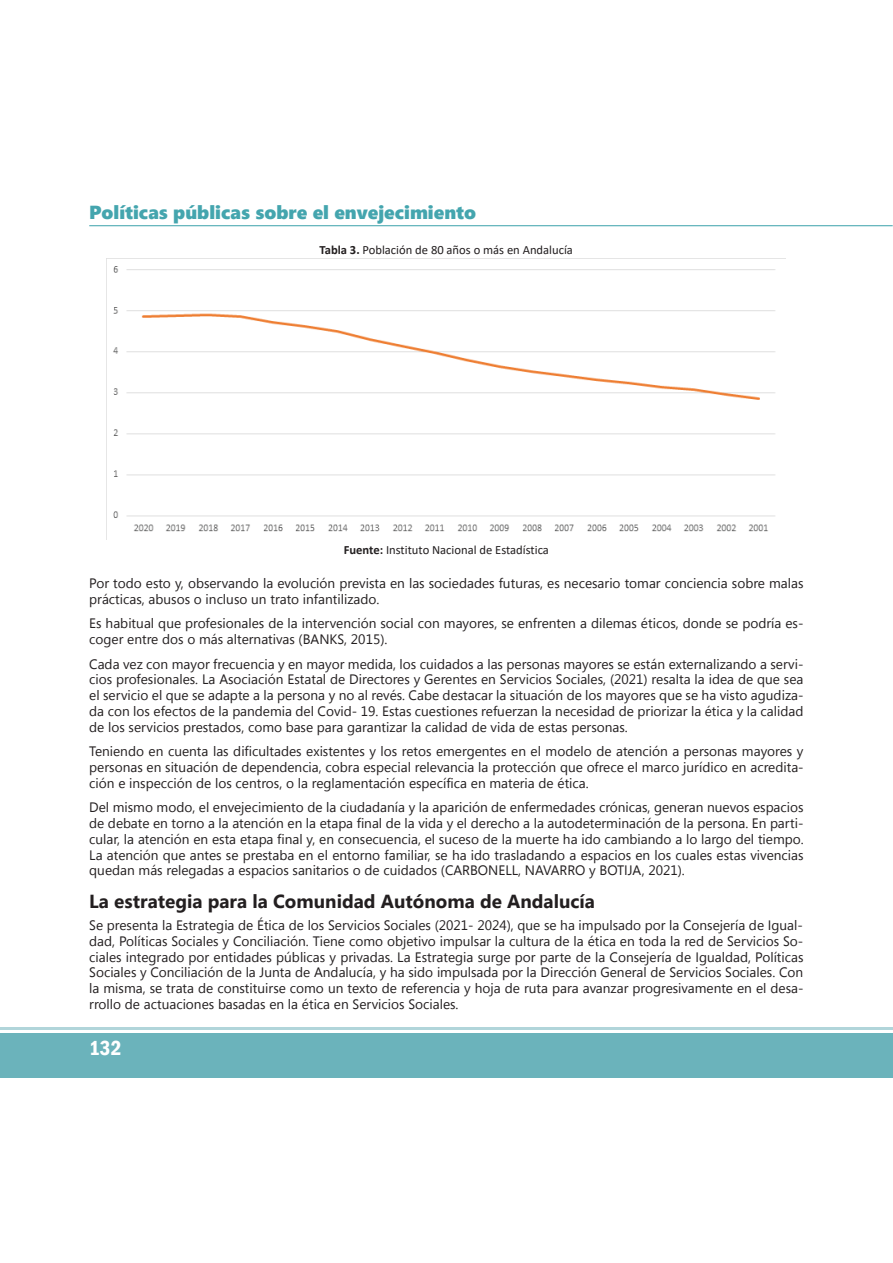
<style>
.page{position:relative;width:893px;height:1263px;background:#fff}
.page>*{position:absolute;margin:0;border:0;box-sizing:border-box;transform-origin:0 0}
.t1{font:600 condensed 21px "Franklin Gothic";color:#fff}
.t2{font:700 18.9px "Segoe UI";color:#231f20}
.t3{font:18.9px "Segoe UI Black";color:#44a5ae}
.t4{font:13.65px/15.8px "Segoe UI";color:#231f20;text-align:justify}
.t5{font:12.6px "Calibri";color:#231f20}
.s1{font-weight:700}
</style>
<div class="page">
<div style="left:0;top:1033px;width:893px;height:45px;background:#6bb3bb"></div>
<hr style="left:0;top:1027px;width:893px;height:3px;background:#b1d5da">
<hr style="left:89px;top:225px;width:804px;height:1px;background:#44a5ae">
<img style="left:107px;top:258px;width:679px;height:274px">
<h2 class="t3" style="left:89px;top:199px;width:388px">Políticas públicas sobre el envejecimiento</h2>
<p class="t5" style="left:319px;top:245px;width:255px"><span class="s1">Tabla 3.</span> Población de 80 años o más en Andalucía</p>
<p class="t5" style="left:344px;top:545px;width:207px"><span class="s1">Fuente:</span> Instituto Nacional de Estadística</p>
<p class="t4" style="left:89px;top:575px;width:716px">Por todo esto y, observando la evolución prevista en las sociedades futuras, es necesario tomar conciencia sobre malas prácticas, abusos o incluso un trato infantilizado.</p>
<p class="t4" style="left:89px;top:615px;width:716px">Es habitual que profesionales de la intervención social con mayores, se enfrenten a dilemas éticos, donde se podría es&shy;coger entre dos o más alternativas (BANKS, 2015).</p>
<p class="t4" style="left:89px;top:655px;width:716px">Cada vez con mayor frecuencia y en mayor medida, los cuidados a las personas mayores se están externalizando a servi&shy;cios profesionales. La Asociación Estatal de Directores y Gerentes en Servicios Sociales, (2021) resalta la idea de que sea el servicio el que se adapte a la persona y no al revés. Cabe destacar la situación de los mayores que se ha visto agudiza&shy;da con los efectos de la pandemia del Covid- 19. Estas cuestiones refuerzan la necesidad de priorizar la ética y la calidad de los servicios prestados, como base para garantizar la calidad de vida de estas personas.</p>
<p class="t4" style="left:89px;top:743px;width:716px">Teniendo en cuenta las dificultades existentes y los retos emergentes en el modelo de atención a personas mayores y personas en situación de dependencia, cobra especial relevancia la protección que ofrece el marco jurídico en acredita&shy;ción e inspección de los centros, o la reglamentación específica en materia de ética.</p>
<p class="t4" style="left:89px;top:799px;width:716px">Del mismo modo, el envejecimiento de la ciudadanía y la aparición de enfermedades crónicas, generan nuevos espacios de debate en torno a la atención en la etapa final de la vida y el derecho a la autodeterminación de la persona. En parti&shy;cular, la atención en esta etapa final y, en consecuencia, el suceso de la muerte ha ido cambiando a lo largo del tiempo.<br>La atención que antes se prestaba en el entorno familiar, se ha ido trasladando a espacios en los cuales estas vivencias quedan más relegadas a espacios sanitarios o de cuidados (CARBONELL, NAVARRO y BOTIJA, 2021).</p>
<h2 class="t2" style="left:89px;top:888px;width:507px">La estrategia para la Comunidad Autónoma de Andalucía</h2>
<p class="t4" style="left:89px;top:917px;width:716px">Se presenta la Estrategia de Ética de los Servicios Sociales (2021- 2024), que se ha impulsado por la Consejería de Igual&shy;dad, Políticas Sociales y Conciliación. Tiene como objetivo impulsar la cultura de la ética en toda la red de Servicios So&shy;ciales integrado por entidades públicas y privadas. La Estrategia surge por parte de la Consejería de Igualdad, Políticas Sociales y Conciliación de la Junta de Andalucía, y ha sido impulsada por la Dirección General de Servicios Sociales. Con la misma, se trata de constituirse como un texto de referencia y hoja de ruta para avanzar progresivamente en el desa&shy;rrollo de actuaciones basadas en la ética en Servicios Sociales.</p>
<h1 class="t1" style="left:89px;top:1036px;width:34px">132</h1>
</div>
